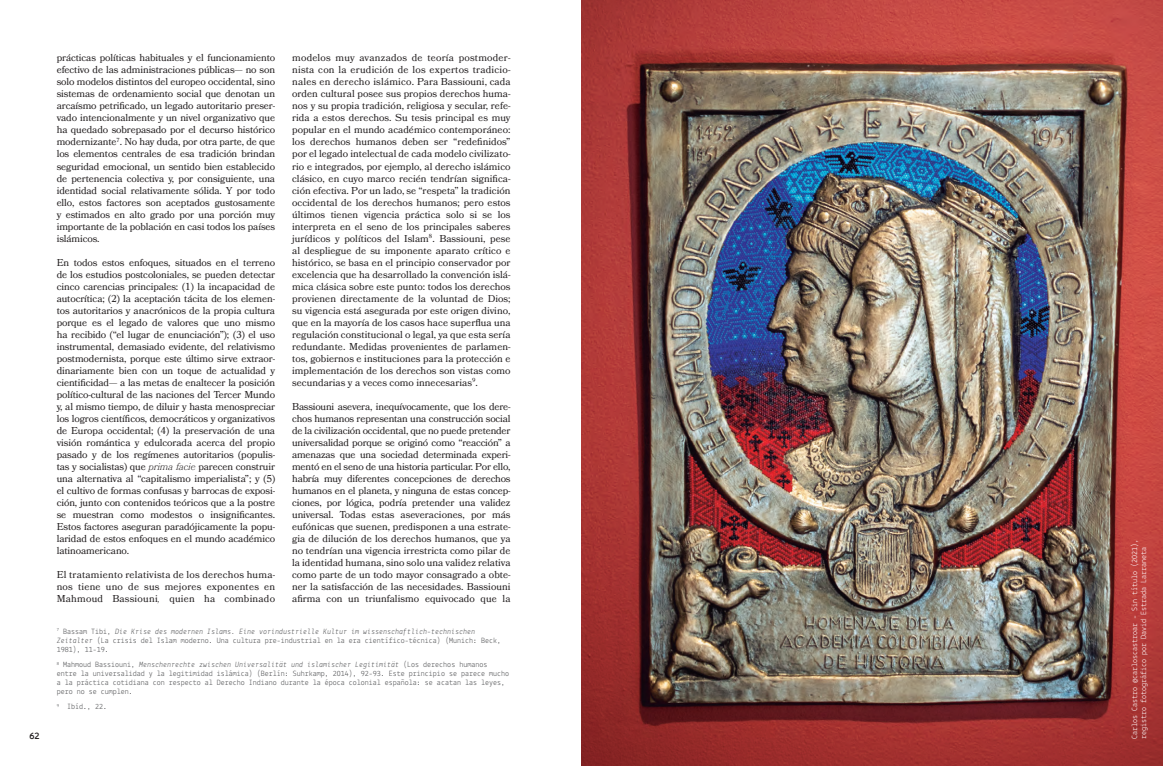
<style>
.page{position:relative;width:1163px;height:766px;background:#fff}
.page>*{position:absolute;margin:0;border:0;box-sizing:border-box;transform-origin:0 0}
.t1{font:10px/12px "Bookmania";color:#231f20;text-align:justify}
.t2{font:700 10px "Lekton";color:#231f20}
.t3{font:8px/9px "Lekton";color:#57585a}
.t4{font:8px/9px "Lekton";color:#fff}
.s1{font-weight:300;font-style:italic}
.s2{font-style:italic}
</style>
<div class="page">
<img style="left:581px;top:0;width:581px;height:765px">
<p class="t2" style="left:29px;top:729px;width:12px">62</p>
<p class="t1" style="left:57px;top:52px;width:220px">prácticas políticas habituales y el funcionamiento efectivo de las administraciones públicas— no son solo modelos distintos del europeo occidental, sino sistemas de ordenamiento social que denotan un arcaísmo petrificado, un legado autoritario preser&shy;vado intencionalmente y un nivel organizativo que ha quedado sobrepasado por el decurso histórico modernizante<sup>7</sup>. No hay duda, por otra parte, de que los elementos centrales de esa tradición brindan seguridad emocional, un sentido bien establecido de pertenencia colectiva y, por consiguiente, una identidad social relativamente sólida. Y por todo ello, estos factores son aceptados gustosamente y estimados en alto grado por una porción muy importante de la población en casi todos los países islámicos.</p>
<p class="t1" style="left:57px;top:256px;width:220px">En todos estos enfoques, situados en el terreno de los estudios postcoloniales, se pueden detectar cinco carencias principales: (1) la incapacidad de autocrítica; (2) la aceptación tácita de los elemen&shy;tos autoritarios y anacrónicos de la propia cultura porque es el legado de valores que uno mismo ha recibido (“el lugar de enunciación”); (3) el uso instrumental, demasiado evidente, del relativismo postmodernista, porque este último sirve extraor&shy;dinariamente bien con un toque de actualidad y cientificidad— a las metas de enaltecer la posición político-cultural de las naciones del Tercer Mundo y, al mismo tiempo, de diluir y hasta menospreciar los logros científicos, democráticos y organizativos de Europa occidental; (4) la preservación de una visión romántica y edulcorada acerca del propio pasado y de los regímenes autoritarios (populis&shy;tas y socialistas) que <span class="s1">prima facie</span> parecen construir una alternativa al “capitalismo imperialista”; y (5) el cultivo de formas confusas y barrocas de exposi&shy;ción, junto con contenidos teóricos que a la postre se muestran como modestos o insignificantes.<br>Estos factores aseguran paradójicamente la popu&shy;laridad de estos enfoques en el mundo académico latinoamericano.</p>
<p class="t1" style="left:57px;top:568px;width:220px">El tratamiento relativista de los derechos huma&shy;nos tiene uno de sus mejores exponentes en Mahmoud Bassiouni<span class="s1">,</span> quien ha combinado</p>
<p class="t1" style="left:292px;top:52px;width:220px">modelos muy avanzados de teoría postmoder&shy;nista con la erudición de los expertos tradicio&shy;nales en derecho islámico. Para Bassiouni, cada orden cultural posee sus propios derechos huma&shy;nos y su propia tradición, religiosa y secular, refe&shy;rida a estos derechos. Su tesis principal es muy popular en el mundo académico contemporáneo: los derechos humanos deben ser “redefinidos” por el legado intelectual de cada modelo civilizato&shy;rio e integrados, por ejemplo, al derecho islámico clásico, en cuyo marco recién tendrían significa&shy;ción efectiva. Por un lado, se “respeta” la tradición occidental de los derechos humanos; pero estos últimos tienen vigencia práctica solo si se los interpreta en el seno de los principales saberes jurídicos y políticos del Islam<sup>8</sup>. Bassiouni, pese al despliegue de su imponente aparato crítico e histórico, se basa en el principio conservador por excelencia que ha desarrollado la convención islá&shy;mica clásica sobre este punto: todos los derechos provienen directamente de la voluntad de Dios; su vigencia está asegurada por este origen divino, que en la mayoría de los casos hace superflua una regulación constitucional o legal, ya que esta sería redundante. Medidas provenientes de parlamen&shy;tos, gobiernos e instituciones para la protección e implementación de los derechos son vistas como secundarias y a veces como innecesarias<sup>9</sup>.</p>
<p class="t1" style="left:292px;top:400px;width:220px">Bassiouni asevera, inequívocamente, que los dere&shy;chos humanos representan una construcción social de la civilización occidental, que no puede pretender universalidad porque se originó como “reacción” a amenazas que una sociedad determinada experi&shy;mentó en el seno de una historia particular. Por ello, habría muy diferentes concepciones de derechos humanos en el planeta, y ninguna de estas concep&shy;ciones, por lógica, podría pretender una validez universal. Todas estas aseveraciones, por más eufónicas que suenen, predisponen a una estrate&shy;gia de dilución de los derechos humanos, que ya no tendrían una vigencia irrestricta como pilar de la identidad humana, sino solo una validez relativa como parte de un todo mayor consagrado a obte&shy;ner la satisfacción de las necesidades. Bassiouni afirma con un triunfalismo equivocado que la</p>
<p class="t3" style="left:57px;top:626px;width:446px"><sup>7</sup> Bassam Tibi, <span class="s2">Die Krise des modernen Islams. Eine vorindustrielle Kultur im wissenschaftlich-technischen<br>Zeitalter</span> (La crisis del Islam moderno. Una cultura pre-industrial en la era científico-técnica) (Munich: Beck,<br>1981), 11-19.</p>
<p class="t3" style="left:57px;top:659px;width:454px"><sup>8</sup> Mahmoud Bassiouni, <span class="s2">Menschenrechte zwischen Universalität und islamischer Legitimität</span> (Los derechos humanos entre la universalidad y la legitimidad islámica) (Berlín: Suhrkamp, 2014), 92-93. Este principio se parece mucho a la práctica cotidiana con respecto al Derecho Indiano durante la época colonial española: se acatan las leyes, pero no se cumplen.</p>
<p class="t3" style="left:57px;top:701px;width:52px"><sup>9</sup> Ibíd., 22.</p>
<p class="t4" style="left:1129px;top:738px;width:201px;rotate:-90deg">Carlos Castro @carloscastroar - Sin título (2021), registro fotográfico por David Estrada Larraneta</p>
</div>
